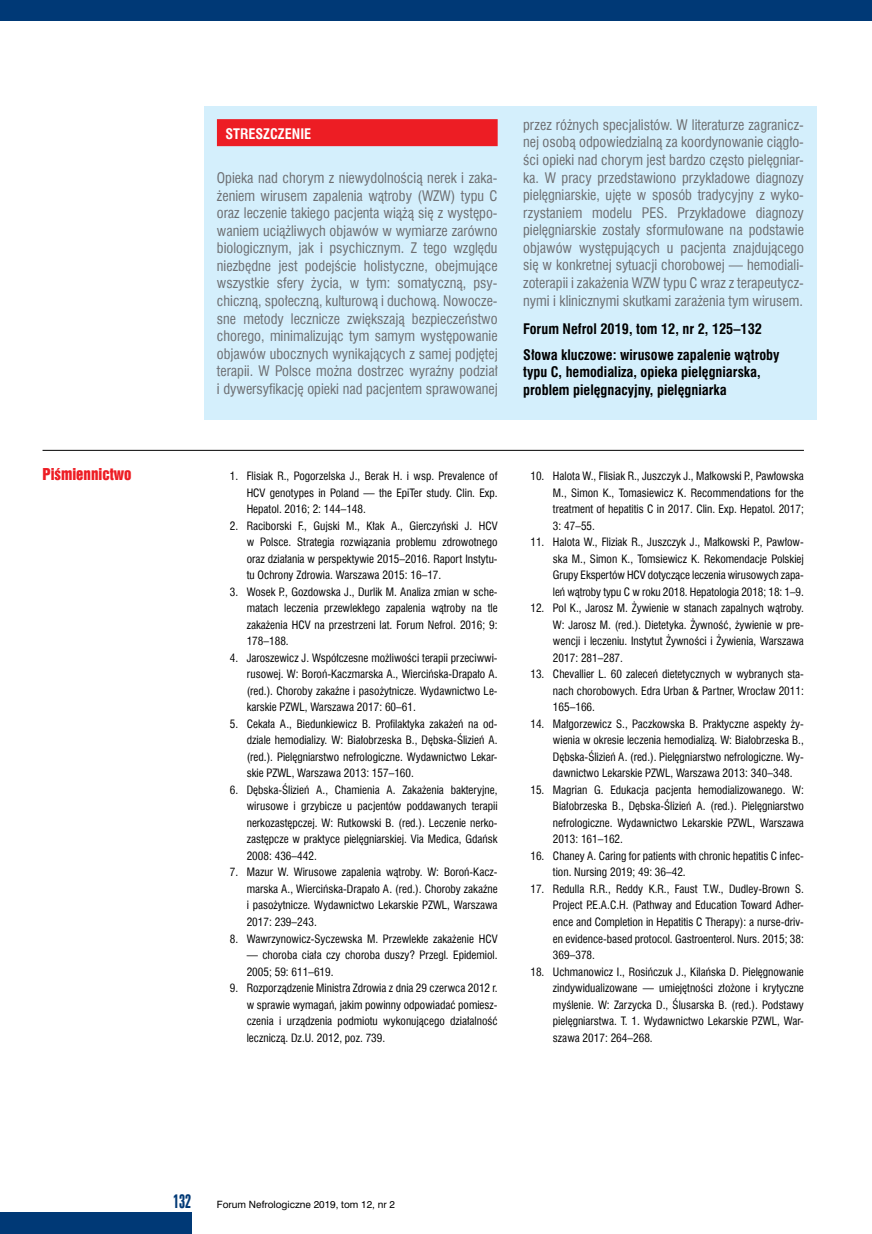
<style>
.page{position:relative;width:872px;height:1234px;background:#fff}
.page>*{position:absolute;margin:0;border:0;box-sizing:border-box;transform-origin:0 0}
.t1{font:18px "Swis 924 EU";color:#003976}
._50_Piśmiennictwo{font:15px "Swis 921 EU";color:#ed1d24}
._16_Streszczenie_pol{font:14.25px/17.5px "Swis 721 Cn EU";color:#6d6e71;text-align:justify}
._16_Słowa_kluczowe{font:700 14.25px/17.5px "Swis 721 Cn EU";color:#000}
._15_Key_words{font:700 14.25px "Swis 721 Cn EU";color:#000}
._16_Streszczenie_pol-2{font:700 14.25px "Swis 721 Cn EU";color:#fff}
.t2{font:11.25px/16.5px "Swis 721 Cn EU";color:#000;text-align:justify}
.t3{font:9.3px "Swis 721 PL";color:#000}
</style>
<div class="page">
<div style="left:0;top:0;width:872px;height:21px;background:#003976"></div>
<div style="left:0;top:1212px;width:191px;height:21px;background:#003976"></div>
<div style="left:204px;top:106px;width:612px;height:313px;background:#d4effc"></div>
<div style="left:217px;top:119px;width:280px;height:27px;background:#ed1d24"></div>
<hr style="left:43px;top:450px;width:761px;height:1px;background:#000">
<p class="_50_Piśmiennictwo" style="left:43px;top:464px;width:90px">Piśmiennictwo</p>
<p class="_16_Streszczenie_pol-2" style="left:225px;top:125px;width:87px">STRESZCZENIE</p>
<p class="_16_Streszczenie_pol" style="left:217px;top:169px;width:282px">Opieka nad chorym z niewydolnością nerek i zaka&shy;żeniem wirusem zapalenia wątroby (WZW) typu C oraz leczenie takiego pacjenta wiążą się z występo&shy;waniem uciążliwych objawów w wymiarze zarówno biologicznym, jak i psychicznym. Z tego względu niezbędne jest podejście holistyczne, obejmujące wszystkie sfery życia, w tym: somatyczną, psy&shy;chiczną, społeczną, kulturową i duchową. Nowocze&shy;sne metody lecznicze zwiększają bezpieczeństwo chorego, minimalizując tym samym występowanie objawów ubocznych wynikających z samej podjętej terapii. W Polsce można dostrzec wyraźny podział i dywersyfikację opieki nad pacjentem sprawowanej</p>
<p class="_16_Streszczenie_pol" style="left:523px;top:116px;width:282px">przez różnych specjalistów. W literaturze zagranicz&shy;nej osobą odpowiedzialną za koordynowanie ciągło&shy;ści opieki nad chorym jest bardzo często pielęgniar&shy;ka. W pracy przedstawiono przykładowe diagnozy pielęgniarskie, ujęte w sposób tradycyjny z wyko&shy;rzystaniem modelu PES. Przykładowe diagnozy pielęgniarskie zostały sformułowane na podstawie objawów występujących u pacjenta znajdującego się w konkretnej sytuacji chorobowej — hemodiali&shy;zoterapii i zakażenia WZW typu C wraz z terapeutycz&shy;nymi i klinicznymi skutkami zarażenia tym wirusem.</p>
<p class="_15_Key_words" style="left:523px;top:320px;width:240px">Forum Nefrol 2019, tom 12, nr 2, 125–132</p>
<p class="_16_Słowa_kluczowe" style="left:523px;top:346px;width:258px">Słowa kluczowe: wirusowe zapalenie wątroby typu C, hemodializa, opieka pielęgniarska, problem pielęgnacyjny, pielęgniarka</p>
<p class="t2" style="left:247px;top:467px;width:252px;text-indent:-17px">1. Flisiak R., Pogorzelska J., Berak H. i wsp. Prevalence of HCV genotypes in Poland — the EpiTer study. Clin. Exp.<br>Hepatol. 2016; 2: 144–148.</p>
<p class="t2" style="left:247px;top:517px;width:252px;text-indent:-17px">2. Raciborski F., Gujski M., Kłak A., Gierczyński J. HCV w Polsce. Strategia rozwiązania problemu zdrowotnego oraz działania w perspektywie 2015–2016. Raport Instytu&shy;tu Ochrony Zdrowia. Warszawa 2015: 16–17.</p>
<p class="t2" style="left:247px;top:583px;width:252px;text-indent:-17px">3. Wosek P., Gozdowska J., Durlik M. Analiza zmian w sche&shy;matach leczenia przewlekłego zapalenia wątroby na tle zakażenia HCV na przestrzeni lat. Forum Nefrol. 2016; 9:<br>178–188.</p>
<p class="t2" style="left:247px;top:649px;width:252px;text-indent:-17px">4. Jaroszewicz J. Współczesne możliwości terapii przeciwwi&shy;rusowej. W: Boroń-Kaczmarska A., Wiercińska-Drapało A. (red.). Choroby zakaźne i pasożytnicze. Wydawnictwo Le&shy;karskie PZWL, Warszawa 2017: 60–61.</p>
<p class="t2" style="left:247px;top:715px;width:252px;text-indent:-17px">5. Cekała A., Biedunkiewicz B. Profilaktyka zakażeń na od&shy;dziale hemodializy. W: Białobrzeska B., Dębska-Ślizień A. (red.). Pielęgniarstwo nefrologiczne. Wydawnictwo Lekar&shy;skie PZWL, Warszawa 2013: 157–160.</p>
<p class="t2" style="left:247px;top:781px;width:252px;text-indent:-17px">6. Dębska-Ślizień A., Chamienia A. Zakażenia bakteryjne, wirusowe i grzybicze u pacjentów poddawanych terapii nerkozastępczej. W: Rutkowski B. (red.). Leczenie nerko&shy;zastępcze w praktyce pielęgniarskiej. Via Medica, Gdańsk 2008: 436–442.</p>
<p class="t2" style="left:247px;top:863px;width:252px;text-indent:-17px">7. Mazur W. Wirusowe zapalenia wątroby. W: Boroń-Kacz&shy;marska A., Wiercińska-Drapało A. (red.). Choroby zakaźne i pasożytnicze. Wydawnictwo Lekarskie PZWL, Warszawa 2017: 239–243.</p>
<p class="t2" style="left:230px;top:929px;width:269px">8. Wawrzynowicz-Syczewska M. Przewlekłe zakażenie HCV</p>
<p class="t2" style="left:247px;top:946px;width:252px">— choroba ciała czy choroba duszy? Przegl. Epidemiol.<br>2005; 59: 611–619.</p>
<p class="t2" style="left:247px;top:979px;width:252px;text-indent:-17px">9. Rozporządzenie Ministra Zdrowia z dnia 29 czerwca 2012 r. w sprawie wymagań, jakim powinny odpowiadać pomiesz&shy;czenia i urządzenia podmiotu wykonującego działalność leczniczą. Dz.U. 2012, poz. 739.</p>
<p class="t2" style="left:553px;top:467px;width:252px;text-indent:-23px">10. Halota W., Flisiak R., Juszczyk J., Małkowski P., Pawłowska M., Simon K., Tomasiewicz K. Recommendations for the treatment of hepatitis C in 2017. Clin. Exp. Hepatol. 2017; 3: 47–55.</p>
<p class="t2" style="left:553px;top:533px;width:252px;text-indent:-23px">11. Halota W., Fliziak R., Juszczyk J., Małkowski P., Pawłow&shy;ska M., Simon K., Tomsiewicz K. Rekomendacje Polskiej Grupy Ekspertów HCV dotyczące leczenia wirusowych zapa&shy;leń wątroby typu C w roku 2018. Hepatologia 2018; 18: 1–9.</p>
<p class="t2" style="left:553px;top:599px;width:252px;text-indent:-23px">12. Pol K., Jarosz M. Żywienie w stanach zapalnych wątroby.<br>W: Jarosz M. (red.). Dietetyka. Żywność, żywienie w pre&shy;wencji i leczeniu. Instytut Żywności i Żywienia, Warszawa 2017: 281–287.</p>
<p class="t2" style="left:553px;top:665px;width:252px;text-indent:-23px">13. Chevallier L. 60 zaleceń dietetycznych w wybranych sta&shy;nach chorobowych. Edra Urban &amp; Partner, Wrocław 2011:<br>165–166.</p>
<p class="t2" style="left:553px;top:715px;width:252px;text-indent:-23px">14. Małgorzewicz S., Paczkowska B. Praktyczne aspekty ży&shy;wienia w okresie leczenia hemodializą. W: Białobrzeska B., Dębska-Ślizień A. (red.). Pielęgniarstwo nefrologiczne. Wy&shy;dawnictwo Lekarskie PZWL, Warszawa 2013: 340–348.</p>
<p class="t2" style="left:553px;top:781px;width:252px;text-indent:-23px">15. Magrian G. Edukacja pacjenta hemodializowanego. W:<br>Białobrzeska B., Dębska-Ślizień A. (red.). Pielęgniarstwo nefrologiczne. Wydawnictwo Lekarskie PZWL, Warszawa 2013: 161–162.</p>
<p class="t2" style="left:553px;top:847px;width:252px;text-indent:-23px">16. Chaney A. Caring for patients with chronic hepatitis C infec&shy;tion. Nursing 2019; 49: 36–42.</p>
<p class="t2" style="left:553px;top:880px;width:252px;text-indent:-23px">17. Redulla R.R., Reddy K.R., Faust T.W., Dudley-Brown S.<br>Project P.E.A.C.H. (Pathway and Education Toward Adher&shy;ence and Completion in Hepatitis C Therapy): a nurse-driv&shy;en evidence-based protocol. Gastroenterol. Nurs. 2015; 38:<br>369–378.</p>
<p class="t2" style="left:553px;top:962px;width:252px;text-indent:-23px">18. Uchmanowicz I., Rosińczuk J., Kilańska D. Pielęgnowanie zindywidualizowane — umiejętności złożone i krytyczne myślenie. W: Zarzycka D., Ślusarska B. (red.). Podstawy pielęgniarstwa. T. 1. Wydawnictwo Lekarskie PZWL, War&shy;szawa 2017: 264–268.</p>
<h1 class="t1" style="left:173px;top:1189px;width:20px">132</h1>
<p class="t3" style="left:217px;top:1198px;width:180px">Forum Nefrologiczne 2019, tom 12, nr 2</p>
</div>
